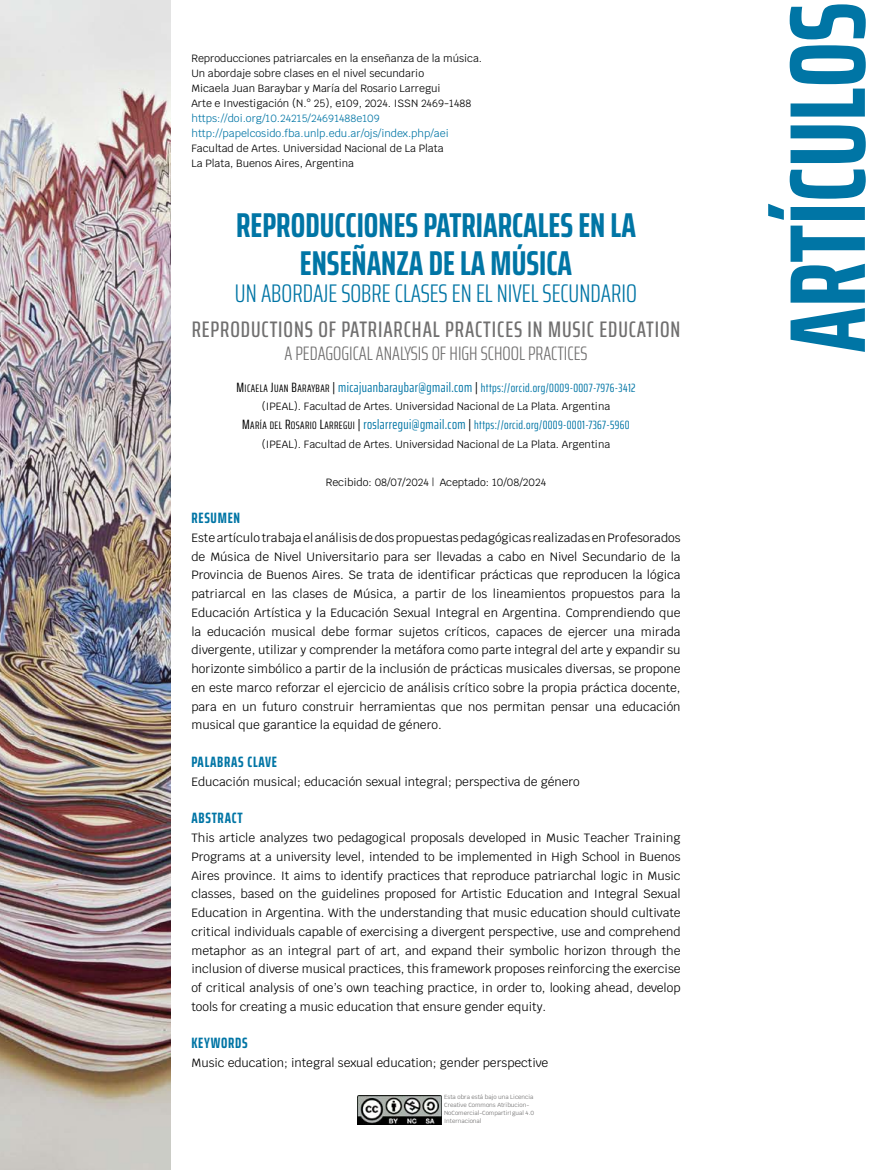
<style>
.page{position:relative;width:872px;height:1170px;background:#fff}
.page>*{position:absolute;margin:0;border:0;box-sizing:border-box;transform-origin:0 0}
.t1{font:700 extra-condensed 108px "Saira";color:#0075a5}
.t2{font:700 extra-condensed 34.5px/37.5px "Saira";color:#0075a5;text-align:center}
.t3{font:300 extra-condensed 25.5px "Saira";color:#0075a5}
.t4{font:500 extra-condensed 22.5px "Saira";letter-spacing:.04em;color:#706f6f}
.t5{font:300 extra-condensed 19.5px "Saira";color:#706f6f}
.t6{font:700 extra-condensed 15px "Saira";letter-spacing:.05em;color:#0075a5}
.t7{font:12px/18.8px "Krub";color:#000;text-align:justify}
.t8{font:extra-condensed 12px "Saira";letter-spacing:.03em;color:#0075a5}
.t9{font:10.5px/15px "Krub";color:#000}
.t10{font:10.5px/15px "Krub";color:#0075a5}
.t11{font:6px/7.9px "Krub";color:#706f6f}
.s1{font-family:"Saira Extra Condensed Regular SC800";font-stretch:normal;font-size:13.5px;color:#000}
.s2{font-family:"Saira Extra Condensed Regular SC800";font-stretch:normal;font-size:10.8px;color:#000}
.s3{font-size:13.5px}
.s4{font-size:13.5px;color:#000}
</style>
<div class="page">
<img style="left:357px;top:1095px;width:84px;height:29px">
<img style="left:0;top:0;width:170px;height:1169px">
<p class="t9" style="left:191px;top:50px;width:292px">Reproducciones patriarcales en la enseñanza de la música.<br>Un abordaje sobre clases en el nivel secundario<br>Micaela Juan Baraybar y María del Rosario Larregui<br>Arte e Investigación (N.° 25), e109, 2024. ISSN 2469-1488</p>
<p class="t10" style="left:191px;top:110px;width:259px">https://doi.org/10.24215/24691488e109 http://papelcosido.fba.unlp.edu.ar/ojs/index.php/aei</p>
<p class="t9" style="left:191px;top:140px;width:254px">Facultad de Artes. Universidad Nacional de La Plata<br>La Plata, Buenos Aires, Argentina</p>
<h2 class="t2" style="left:236px;top:206px;width:401px">REPRODUCCIONES PATRIARCALES EN LA<br>ENSEÑANZA DE LA MÚSICA</h2>
<h3 class="t3" style="left:235px;top:274px;width:403px">UN ABORDAJE SOBRE CLASES EN EL NIVEL SECUNDARIO</h3>
<h3 class="t4" style="left:192px;top:312px;width:490px">REPRODUCTIONS OF PATRIARCHAL PRACTICES IN MUSIC EDUCATION</h3>
<h3 class="t5" style="left:284px;top:338px;width:304px">A PEDAGOGICAL ANALYSIS OF HIGH SCHOOL PRACTICES</h3>
<p class="t8" style="left:236px;top:378px;width:400px"><span class="s1">M</span><span class="s2">ICAELA</span> <span class="s1">J</span><span class="s2">UAN</span> <span class="s1">B</span><span class="s2">ARAYBAR</span> <span class="s1">|</span> <span class="s3">micajuanbaraybar@gmail.com</span> <span class="s4">|</span> https://orcid.org/0009-0007-7976-3412</p>
<p class="t9" style="left:262px;top:399px;width:350px">(IPEAL). Facultad de Artes. Universidad Nacional de La Plata. Argentina</p>
<p class="t8" style="left:242px;top:416px;width:389px"><span class="s1">M</span><span class="s2">ARÍA DEL</span> <span class="s1">R</span><span class="s2">OSARIO</span> <span class="s1">L</span><span class="s2">ARREGUI</span> <span class="s1">|</span> <span class="s3">roslarregui@gmail.com</span> <span class="s4">|</span> https://orcid.org/0009-0001-7367-5960</p>
<p class="t9" style="left:262px;top:437px;width:350px">(IPEAL). Facultad de Artes. Universidad Nacional de La Plata. Argentina</p>
<p class="t9" style="left:326px;top:474px;width:222px">Recibido: 08/07/2024 | Aceptado: 10/08/2024</p>
<p class="t6" style="left:191px;top:506px;width:50px">RESUMEN</p>
<p class="t7" style="left:191px;top:528px;width:490px">Este artículo trabaja el análisis de dos propuestas pedagógicas realizadas en Profesorados de Música de Nivel Universitario para ser llevadas a cabo en Nivel Secundario de la Provincia de Buenos Aires. Se trata de identificar prácticas que reproducen la lógica patriarcal en las clases de Música, a partir de los lineamientos propuestos para la Educación Artística y la Educación Sexual Integral en Argentina. Comprendiendo que la educación musical debe formar sujetos críticos, capaces de ejercer una mirada divergente, utilizar y comprender la metáfora como parte integral del arte y expandir su horizonte simbólico a partir de la inclusión de prácticas musicales diversas, se propone en este marco reforzar el ejercicio de análisis crítico sobre la propia práctica docente, para en un futuro construir herramientas que nos permitan pensar una educación musical que garantice la equidad de género.</p>
<p class="t6" style="left:191px;top:750px;width:87px">PALABRAS CLAVE</p>
<p class="t7" style="left:191px;top:772px;width:390px">Educación musical; educación sexual integral; perspectiva de género</p>
<p class="t6" style="left:191px;top:806px;width:53px">ABSTRACT</p>
<p class="t7" style="left:191px;top:828px;width:491px">This article analyzes two pedagogical proposals developed in Music Teacher Training Programs at a university level, intended to be implemented in High School in Buenos Aires province. It aims to identify practices that reproduce patriarchal logic in Music classes, based on the guidelines proposed for Artistic Education and Integral Sexual Education in Argentina. With the understanding that music education should cultivate critical individuals capable of exercising a divergent perspective, use and comprehend metaphor as an integral part of art, and expand their symbolic horizon through the inclusion of diverse musical practices, this framework proposes reinforcing the exercise of critical analysis of one’s own teaching practice, in order to, looking ahead, develop tools for creating a music education that ensure gender equity.</p>
<p class="t6" style="left:191px;top:1031px;width:58px">KEYWORDS</p>
<p class="t7" style="left:191px;top:1053px;width:358px">Music education; integral sexual education; gender perspective</p>
<p class="t11" style="left:444px;top:1092px;width:92px">Esta obra está bajo una Licencia<br>Creative Commons Atribucion-<br>NoComercial-CompartirIgual 4.0<br>Internacional</p>
<h1 class="t1" style="left:745px;top:353px;width:352px;rotate:-90deg">ARTÍCULOS</h1>
</div>
